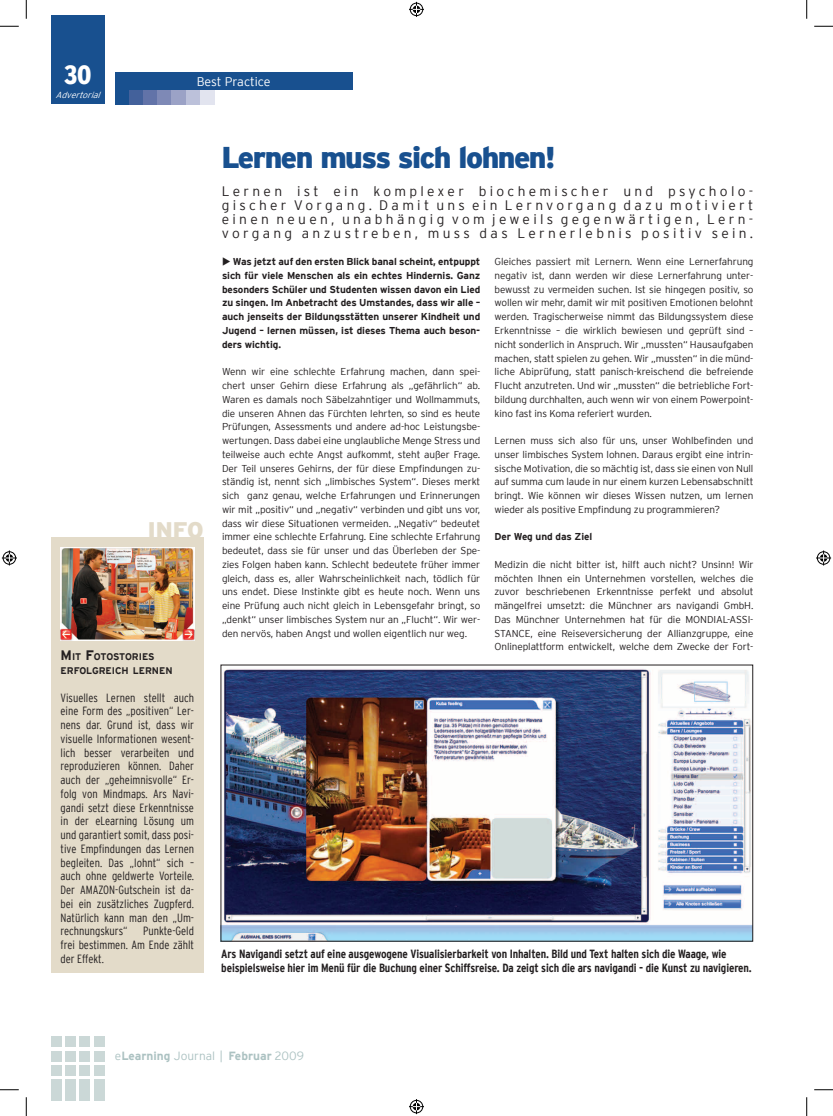
<style>
.page{position:relative;width:833px;height:1116px;background:#fff}
.page>*{position:absolute;margin:0;border:0;box-sizing:border-box;transform-origin:0 0}
.Headline{font:900 30px "Interstate";letter-spacing:-.05em;color:#18508f}
.t1{font:900 condensed 26.25px "Interstate";color:#fff}
.Subline_Fließtext{font:900 22.5px "Interstate";color:#e3dbc9}
.Subline_Fließtext-2{font:300 13.75px/13.8px "Interstate";letter-spacing:.24em;color:#231f20;text-align:justify}
.t2{font:300 12.5px "Interstate";letter-spacing:-.005em;color:#fff}
.Subline_Fließtext-3{font:300 condensed 11.88px/13.8px "Interstate";color:#231f20;text-align:justify}
.Subline_Fließtext-4{font:700 condensed 11.88px/13.8px "Interstate";letter-spacing:-.01em;color:#231f20}
.t3{font:700 11.88px "Interstate";color:#acc2c2}
.Fließtext{font:300 10px/13.8px "Interstate";letter-spacing:-.01em;color:#231f20;text-align:justify}
.Fließtext-2{font:700 10px/13.8px "Interstate";letter-spacing:-.01em;color:#231f20;text-align:justify}
.Subline_Fließtext-5{font:700 9.62px "Interstate";color:#231f20}
.t4{font:italic 300 8.75px "Interstate";color:#fff}
.s1{font-size:13.75px}
.s2{font-weight:300}
</style>
<div class="page">
<div style="left:51px;top:16px;width:53px;height:88px;background:#18508f"></div>
<div style="left:51px;top:1079px;width:11px;height:21px;background:#cbd8d7"></div>
<div style="left:51px;top:1064px;width:11px;height:11px;background:#cbd8d7"></div>
<div style="left:65px;top:1064px;width:11px;height:11px;background:#cbd8d7"></div>
<div style="left:79px;top:1064px;width:11px;height:11px;background:#cbd8d7"></div>
<div style="left:94px;top:1064px;width:10px;height:11px;background:#cbd8d7"></div>
<div style="left:51px;top:1050px;width:11px;height:11px;background:#cbd8d7"></div>
<div style="left:65px;top:1050px;width:11px;height:11px;background:#cbd8d7"></div>
<div style="left:79px;top:1050px;width:11px;height:11px;background:#cbd8d7"></div>
<div style="left:94px;top:1050px;width:10px;height:11px;background:#cbd8d7"></div>
<div style="left:65px;top:1079px;width:11px;height:21px;background:#cbd8d7"></div>
<div style="left:79px;top:1079px;width:11px;height:21px;background:#cbd8d7"></div>
<div style="left:94px;top:1079px;width:10px;height:21px;background:#cbd8d7"></div>
<div style="left:51px;top:1036px;width:11px;height:11px;background:#cbd8d7"></div>
<div style="left:65px;top:1036px;width:11px;height:11px;background:#cbd8d7"></div>
<div style="left:79px;top:1036px;width:11px;height:11px;background:#cbd8d7"></div>
<div style="left:94px;top:1036px;width:10px;height:11px;background:#cbd8d7"></div>
<div style="left:51px;top:537px;width:152px;height:435px;background:#e3dbc9"></div>
<div style="left:115px;top:90px;width:14px;height:14px;background:#18508f"></div>
<div style="left:129px;top:90px;width:14px;height:14px;background:#43619b"></div>
<div style="left:143px;top:90px;width:14px;height:14px;background:#6273a8"></div>
<div style="left:157px;top:90px;width:15px;height:14px;background:#7e89b6"></div>
<div style="left:172px;top:90px;width:14px;height:14px;background:#9ba2c6"></div>
<div style="left:186px;top:90px;width:14px;height:14px;background:#bcc1da"></div>
<div style="left:200px;top:90px;width:14px;height:14px;background:#e2e4ef"></div>
<div style="left:115px;top:72px;width:237px;height:18px;background:#18508f"></div>
<img style="left:222px;top:669px;width:528px;height:270px">
<img style="left:61px;top:548px;width:133px;height:93px">
<svg style="left:0;top:26px;width:19px;height:1px"></svg>
<svg style="left:814px;top:26px;width:18px;height:1px"></svg>
<svg style="left:0;top:1089px;width:19px;height:1px"></svg>
<svg style="left:814px;top:1089px;width:18px;height:1px"></svg>
<svg style="left:26px;top:0;width:1px;height:19px"></svg>
<svg style="left:26px;top:1097px;width:1px;height:18px"></svg>
<div style="left:408px;top:2px;width:16px;height:15px;border:3px solid #fff;border-radius:50%"></div>
<svg style="left:409px;top:2px;width:15px;height:15px"></svg>
<div style="left:408px;top:1098px;width:16px;height:16px;border:3px solid #fff;border-radius:50%"></div>
<svg style="left:409px;top:1099px;width:15px;height:15px"></svg>
<div style="left:2px;top:550px;width:15px;height:16px;border:3px solid #fff;border-radius:50%"></div>
<svg style="left:2px;top:550px;width:15px;height:15px"></svg>
<div style="left:815px;top:550px;width:15px;height:16px;border:3px solid #fff;border-radius:50%"></div>
<svg style="left:815px;top:550px;width:15px;height:15px"></svg>
<p class="t1" style="left:64px;top:61px;width:29px">30</p>
<p class="t4" style="left:56px;top:90px;width:49px">Advertorial</p>
<p class="t2" style="left:197px;top:74px;width:75px">Best Practice</p>
<p class="Headline" style="left:221px;top:141px;width:335px">Lernen muss sich lohnen!</p>
<p class="Subline_Fließtext-2" style="left:222px;top:185px;width:532px">Lernen ist ein komplexer biochemischer und psycholo&shy;gischer Vorgang. Damit uns ein Lernvorgang dazu motiviert einen neuen, unabhängig vom jeweils gegenwärtigen, Lern&shy;vorgang anzustreben, muss das Lernerlebnis positiv sein.</p>
<p class="Subline_Fließtext" style="left:148px;top:517px;width:57px">INFO</p>
<p class="Subline_Fließtext-5" style="left:60px;top:651px;width:95px"><span class="s1">M</span>IT <span class="s1">F</span>OTOSTORIES</p>
<p class="Subline_Fließtext-5" style="left:60px;top:665px;width:113px">ERFOLGREICH LERNEN</p>
<p class="Subline_Fließtext-3" style="left:60px;top:690px;width:135px">Visuelles Lernen stellt auch eine Form des „positiven“ Ler&shy;nens dar. Grund ist, dass wir visuelle Informationen wesent&shy;lich besser verarbeiten und reproduzieren können. Daher auch der „geheimnisvolle“ Er&shy;folg von Mindmaps. Ars Navi&shy;gandi setzt diese Erkenntnisse in der eLearning Lösung um und garantiert somit, dass posi&shy;tive Empfindungen das Lernen begleiten. Das „lohnt“ sich – auch ohne geldwerte Vorteile.<br>Der AMAZON-Gutschein ist da&shy;bei ein zusätzliches Zugpferd.<br>Natürlich kann man den „Um&shy;rechnungskurs“</p>
<p class="Subline_Fließtext-3" style="left:60px;top:924px;width:135px;text-indent:83px">Punkte-Geld frei bestimmen. Am Ende zählt der Effekt.</p>
<p class="Fließtext-2" style="left:222px;top:255px;width:260px">◆ Was jetzt auf den ersten Blick banal scheint, entpuppt sich für viele Menschen als ein echtes Hindernis. Ganz besonders Schüler und Studenten wissen davon ein Lied zu singen. Im Anbetracht des Umstandes, dass wir alle – auch jenseits der Bildungsstätten unserer Kindheit und Jugend – lernen müssen, ist dieses Thema auch beson&shy;ders wichtig.</p>
<p class="Fließtext" style="left:222px;top:365px;width:260px">Wenn wir eine schlechte Erfahrung machen, dann spei&shy;chert unser Gehirn diese Erfahrung als „gefährlich“ ab.<br>Waren es damals noch Säbelzahntiger und Wollmammuts, die unseren Ahnen das Fürchten lehrten, so sind es heute Prüfungen, Assessments und andere ad-hoc Leistungsbe&shy;wertungen. Dass dabei eine unglaubliche Menge Stress und teilweise auch echte Angst aufkommt, steht außer Frage.<br>Der Teil unseres Gehirns, der für diese Empfindungen zu&shy;ständig ist, nennt sich „limbisches System“. Dieses merkt sich ganz genau, welche Erfahrungen und Erinnerungen wir mit „positiv“ und „negativ“ verbinden und gibt uns vor, dass wir diese Situationen vermeiden. „Negativ“ bedeutet immer eine schlechte Erfahrung. Eine schlechte Erfahrung bedeutet, dass sie für unser und das Überleben der Spe&shy;zies Folgen haben kann. Schlecht bedeutete früher immer gleich, dass es, aller Wahrscheinlichkeit nach, tödlich für uns endet. Diese Instinkte gibt es heute noch. Wenn uns eine Prüfung auch nicht gleich in Lebensgefahr bringt, so „denkt“ unser limbisches System nur an „Flucht“. Wir wer&shy;den nervös, haben Angst und wollen eigentlich nur weg.</p>
<p class="Fließtext" style="left:494px;top:255px;width:260px">Gleiches passiert mit Lernern. Wenn eine Lernerfahrung negativ ist, dann werden wir diese Lernerfahrung unter&shy;bewusst zu vermeiden suchen. Ist sie hingegen positiv, so wollen wir mehr, damit wir mit positiven Emotionen belohnt werden. Tragischerweise nimmt das Bildungssystem diese Erkenntnisse – die wirklich bewiesen und geprüft sind – nicht sonderlich in Anspruch. Wir „mussten“ Hausaufgaben machen, statt spielen zu gehen. Wir „mussten“ in die münd&shy;liche Abiprüfung, statt panisch-kreischend die befreiende Flucht anzutreten. Und wir „mussten“ die betriebliche Fort&shy;bildung durchhalten, auch wenn wir von einem Powerpoint&shy;kino fast ins Koma referiert wurden.</p>
<p class="Fließtext" style="left:494px;top:433px;width:260px">Lernen muss sich also für uns, unser Wohlbefinden und unser limbisches System lohnen. Daraus ergibt eine intrin&shy;sische Motivation, die so mächtig ist, dass sie einen von Null auf summa cum laude in nur einem kurzen Lebensabschnitt bringt. Wie können wir dieses Wissen nutzen, um lernen wieder als positive Empfindung zu programmieren?</p>
<p class="Fließtext-2" style="left:494px;top:530px;width:99px">Der Weg und das Ziel</p>
<p class="Fließtext" style="left:494px;top:557px;width:260px">Medizin die nicht bitter ist, hilft auch nicht? Unsinn! Wir möchten Ihnen ein Unternehmen vorstellen, welches die zuvor beschriebenen Erkenntnisse perfekt und absolut mängelfrei umsetzt: die Münchner ars navigandi GmbH.<br>Das Münchner Unternehmen hat für die MONDIAL-ASSI-STANCE, eine Reiseversicherung der Allianzgruppe, eine Onlineplattform entwickelt, welche dem Zwecke der Fort-</p>
<p class="Subline_Fließtext-4" style="left:221px;top:946px;width:531px">Ars Navigandi setzt auf eine ausgewogene Visualisierbarkeit von Inhalten. Bild und Text halten sich die Waage, wie beispielsweise hier im Menü für die Buchung einer Schiffsreise. Da zeigt sich die ars navigandi - die Kunst zu navigieren.</p>
<p class="t3" style="left:115px;top:1049px;width:190px"><span class="s2">e</span>Learning <span class="s2">Journal |</span> Februar <span class="s2">2009</span></p>
</div>
